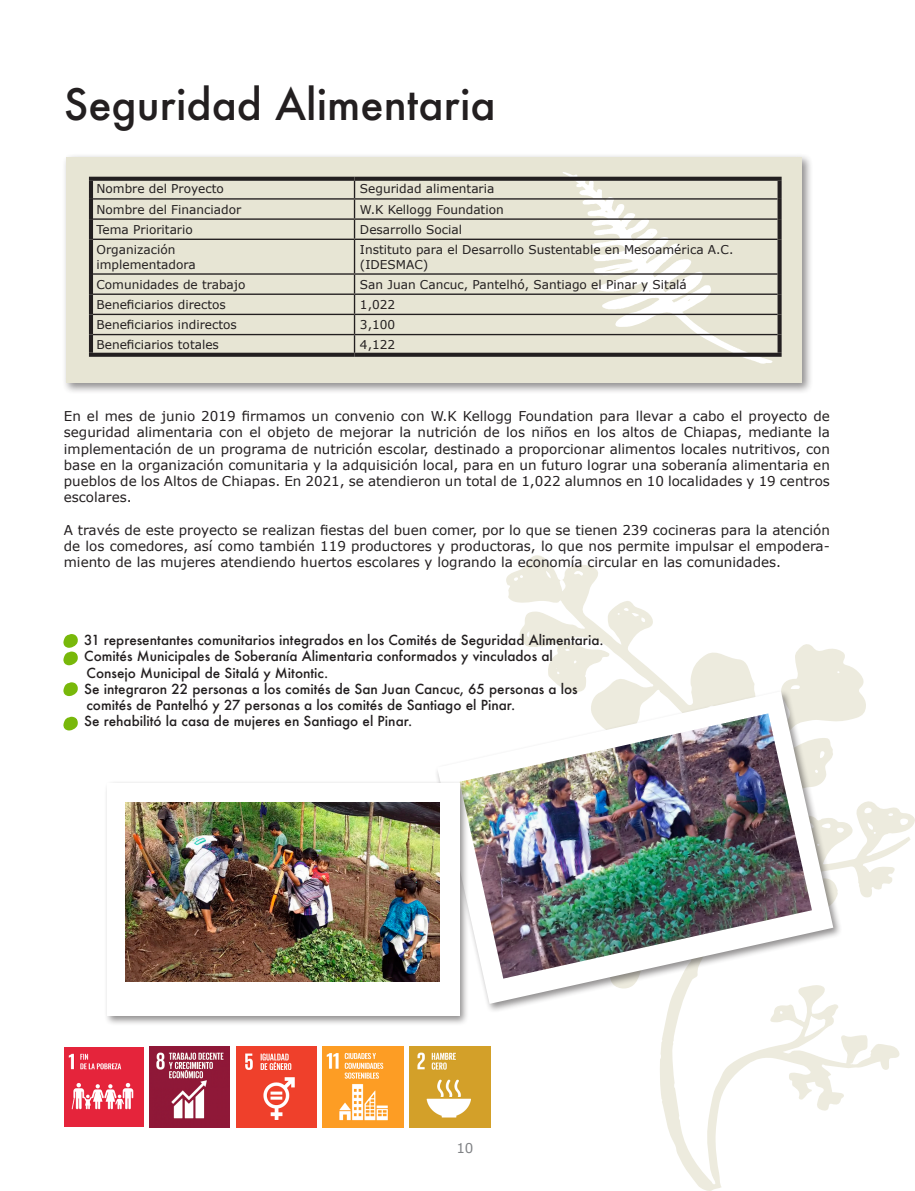
<style>
.page{position:relative;width:915px;height:1191px;background:#fff}
.page>*{position:absolute;margin:0;border:0;box-sizing:border-box;transform-origin:0 0}
.t1{font:500 42px "Futura";color:#231f20}
.t2{font:13.5px/16.2px "Verdana";color:#231f20;text-align:justify}
.t3{font:500 13.5px "Futura";color:#231f20}
.t4{font:13.5px "Verdana";color:#808285}
.t5{font:12.15px "Verdana";color:#231f20}
</style>
<div class="page">
<hr style="left:914px;top:0;width:1px;height:1191px;background:#dddbc3">
<svg style="left:506px;top:555px;width:408px;height:636px"></svg>
<div style="left:62px;top:153px;width:750px;height:241px;background:#231f20;opacity:.5"></div>
<div style="left:66px;top:157px;width:735px;height:226px;background:#e7e5d4"></div>
<svg style="left:562px;top:172px;width:210px;height:192px"></svg>
<svg style="left:89px;top:177px;width:265px;height:4px"></svg>
<hr style="left:89px;top:181px;width:4px;height:18px;background:#231f20">
<svg style="left:354px;top:177px;width:427px;height:4px;background:#2d2929"></svg>
<svg style="left:777px;top:181px;width:4px;height:18px"></svg>
<hr style="left:89px;top:199px;width:4px;height:20px;background:#231f20">
<svg style="left:777px;top:199px;width:4px;height:20px"></svg>
<hr style="left:89px;top:219px;width:4px;height:20px;background:#231f20">
<svg style="left:777px;top:219px;width:4px;height:20px"></svg>
<hr style="left:89px;top:239px;width:4px;height:35px;background:#231f20">
<svg style="left:777px;top:239px;width:4px;height:35px"></svg>
<hr style="left:89px;top:274px;width:4px;height:20px;background:#231f20">
<svg style="left:777px;top:274px;width:4px;height:20px"></svg>
<hr style="left:89px;top:294px;width:4px;height:20px;background:#231f20">
<svg style="left:777px;top:294px;width:4px;height:20px"></svg>
<hr style="left:89px;top:314px;width:4px;height:20px;background:#231f20">
<svg style="left:777px;top:314px;width:4px;height:20px"></svg>
<hr style="left:89px;top:334px;width:4px;height:19px;background:#231f20">
<svg style="left:777px;top:334px;width:4px;height:19px"></svg>
<svg style="left:89px;top:353px;width:265px;height:4px"></svg>
<svg style="left:354px;top:353px;width:427px;height:4px;background:#2c2828"></svg>
<hr style="left:93px;top:198px;width:261px;height:2px;background:#231f20">
<hr style="left:354px;top:198px;width:423px;height:2px;background:#231f20">
<hr style="left:93px;top:218px;width:261px;height:2px;background:#231f20">
<hr style="left:354px;top:218px;width:423px;height:2px;background:#231f20">
<svg style="left:354px;top:181px;width:1px;height:58px"></svg>
<hr style="left:93px;top:239px;width:261px;height:1px;background:#231f20">
<hr style="left:354px;top:239px;width:423px;height:1px;background:#231f20">
<hr style="left:354px;top:240px;width:1px;height:33px;background:#231f20">
<hr style="left:93px;top:273px;width:261px;height:2px;background:#231f20">
<hr style="left:354px;top:273px;width:423px;height:2px;background:#231f20">
<hr style="left:93px;top:293px;width:261px;height:2px;background:#231f20">
<hr style="left:354px;top:293px;width:423px;height:2px;background:#231f20">
<hr style="left:93px;top:314px;width:261px;height:1px;background:#231f20">
<hr style="left:354px;top:314px;width:423px;height:1px;background:#231f20">
<hr style="left:93px;top:334px;width:261px;height:1px;background:#231f20">
<hr style="left:354px;top:334px;width:423px;height:1px;background:#231f20">
<svg style="left:354px;top:275px;width:1px;height:78px"></svg>
<div style="left:434px;top:688px;width:408px;height:325px;background:#231f20;opacity:.5"></div>
<svg style="left:437px;top:691px;width:396px;height:312px"></svg>
<img style="left:459px;top:713px;width:352px;height:265px">
<img style="left:149px;top:1046px;width:81px;height:81px">
<img style="left:236px;top:1046px;width:80px;height:81px">
<img style="left:322px;top:1046px;width:82px;height:82px">
<img style="left:64px;top:1047px;width:79px;height:79px">
<div style="left:104px;top:780px;width:365px;height:246px;background:#231f20;opacity:.5"></div>
<div style="left:107px;top:783px;width:352px;height:233px;background:#fff"></div>
<img style="left:125px;top:802px;width:314px;height:179px">
<svg style="left:63px;top:634px;width:15px;height:31px"></svg>
<svg style="left:63px;top:682px;width:15px;height:14px"></svg>
<svg style="left:63px;top:716px;width:15px;height:14px"></svg>
<img style="left:409px;top:1046px;width:81px;height:81px">
<p class="t1" style="left:64px;top:75px;width:433px">Seguridad Alimentaria</p>
<p class="t5" style="left:96px;top:181px;width:129px">Nombre del Proyecto</p>
<p class="t5" style="left:360px;top:181px;width:136px">Seguridad alimentaria</p>
<p class="t5" style="left:96px;top:201px;width:146px">Nombre del Financiador</p>
<p class="t5" style="left:360px;top:201px;width:145px">W.K Kellogg Foundation</p>
<p class="t5" style="left:96px;top:222px;width:98px">Tema Prioritario</p>
<p class="t5" style="left:360px;top:222px;width:104px">Desarrollo Social</p>
<p class="t5" style="left:96px;top:242px;width:80px">Organización</p>
<p class="t5" style="left:96px;top:256px;width:101px">implementadora</p>
<p class="t5" style="left:360px;top:242px;width:375px">Instituto para el Desarrollo Sustentable en Mesoamérica A.C.</p>
<p class="t5" style="left:360px;top:256px;width:70px">(IDESMAC)</p>
<p class="t5" style="left:96px;top:276px;width:150px">Comunidades de trabajo</p>
<p class="t5" style="left:360px;top:276px;width:328px">San Juan Cancuc, Pantelhó, Santiago el Pinar y Sitalá</p>
<p class="t5" style="left:96px;top:297px;width:131px">Beneficiarios directos</p>
<p class="t5" style="left:360px;top:297px;width:37px">1,022</p>
<p class="t5" style="left:96px;top:317px;width:142px">Beneficiarios indirectos</p>
<p class="t5" style="left:360px;top:317px;width:37px">3,100</p>
<p class="t5" style="left:96px;top:337px;width:124px">Beneficiarios totales</p>
<p class="t5" style="left:360px;top:337px;width:37px">4,122</p>
<p class="t2" style="left:64px;top:408px;width:767px">En el mes de junio 2019 firmamos un convenio con W.K Kellogg Foundation para llevar a cabo el proyecto de seguridad alimentaria con el objeto de mejorar la nutrición de los niños en los altos de Chiapas, mediante la implementación de un programa de nutrición escolar, destinado a proporcionar alimentos locales nutritivos, con base en la organización comunitaria y la adquisición local, para en un futuro lograr una soberanía alimentaria en pueblos de los Altos de Chiapas. En 2021, se atendieron un total de 1,022 alumnos en 10 localidades y 19 centros escolares.</p>
<p class="t2" style="left:64px;top:522px;width:767px">A través de este proyecto se realizan fiestas del buen comer, por lo que se tienen 239 cocineras para la atención de los comedores, así como también 119 productores y productoras, lo que nos permite impulsar el empodera&shy;miento de las mujeres atendiendo huertos escolares y logrando la economía circular en las comunidades.</p>
<p class="t3" style="left:70px;top:631px;width:535px">• 31 representantes comunitarios integrados en los Comités de Seguridad Alimentaria.</p>
<p class="t3" style="left:70px;top:647px;width:484px">• Comités Municipales de Soberanía Alimentaria conformados y vinculados al</p>
<p class="t3" style="left:86px;top:663px;width:243px">Consejo Municipal de Sitalá y Mitontic.</p>
<p class="t3" style="left:70px;top:679px;width:509px">• Se integraron 22 personas a los comités de San Juan Cancuc, 65 personas a los</p>
<p class="t3" style="left:86px;top:695px;width:430px">comités de Pantelhó y 27 personas a los comités de Santiago el Pinar.</p>
<p class="t3" style="left:70px;top:712px;width:344px">• Se rehabilitó la casa de mujeres en Santiago el Pinar.</p>
<p class="t4" style="left:456px;top:1139px;width:19px">10</p>
</div>
